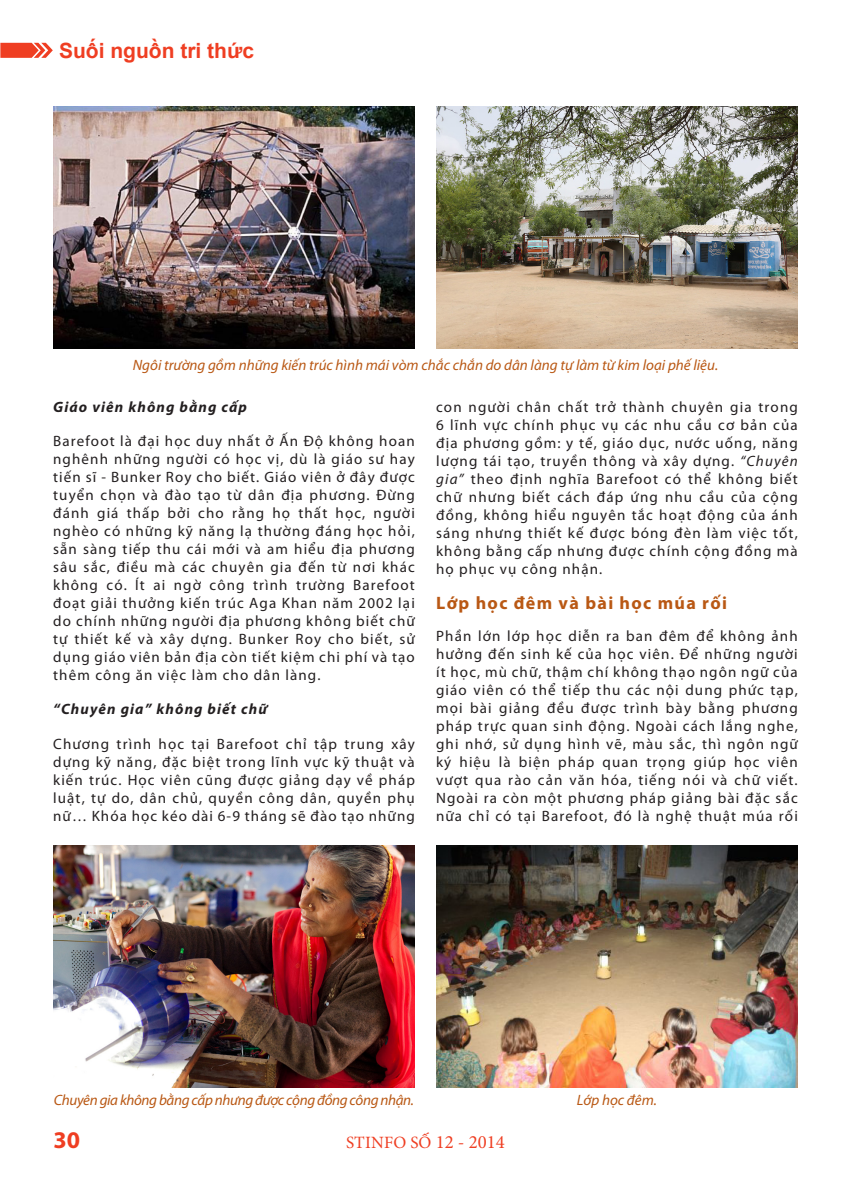
<style>
.page{position:relative;width:851px;height:1191px;background:#fff}
.page>*{position:absolute;margin:0;border:0;box-sizing:border-box;transform-origin:0 0}
.t1{font:700 24px "Myriad Pro";color:#ef3e22}
.t2{font:700 21px "Arial";color:#ef3e22}
.t3{font:700 18px "Myriad Pro";letter-spacing:.075em;color:#b95814}
.t4{font:17.25px "Minion Pro";letter-spacing:.01em;color:#ef3e22}
.t5{font:15px/18px "Myriad Pro";letter-spacing:.075em;color:#231f20;text-align:justify}
.t6{font:italic 15px "Myriad Pro";color:#b95814}
.t7{font:italic 15px "Myriad Pro";letter-spacing:-.025em;color:#b95814}
.t8{font:italic 700 15px "Myriad Pro";letter-spacing:.075em;color:#231f20}
.s1{font-style:italic}
.s2{font-size:18.75px}
</style>
<div class="page">
<svg style="left:0;top:43px;width:53px;height:15px"></svg>
<img style="left:53px;top:106px;width:362px;height:243px">
<img style="left:436px;top:106px;width:361px;height:243px">
<img style="left:53px;top:845px;width:362px;height:242px">
<img style="left:436px;top:845px;width:361px;height:242px">
<h2 class="t2" style="left:59px;top:37px;width:196px">Suối nguồn tri thức</h2>
<p class="t6" style="left:133px;top:355px;width:586px">Ngôi trường gồm những kiến trúc hình mái vòm chắc chắn do dân làng tự làm từ kim loại phế liệu.</p>
<p class="t8" style="left:53px;top:397px;width:195px">Giáo viên không bằng cấp</p>
<p class="t5" style="left:53px;top:432px;width:363px">Barefoot là đại học duy nhất ở Ấn Độ không hoan nghênh những người có học vị, dù là giáo sư hay tiến sĩ - Bunker Roy cho biết. Giáo viên ở đây được tuyển chọn và đào tạo từ dân địa phương. Đừng đánh giá thấp bởi cho rằng họ thất học, người nghèo có những kỹ năng lạ thường đáng học hỏi, sẵn sàng tiếp thu cái mới và am hiểu địa phương sâu sắc, điều mà các chuyên gia đến từ nơi khác không có. Ít ai ngờ công trình trường Barefoot đoạt giải thưởng kiến trúc Aga Khan năm 2002 lại do chính những người địa phương không biết chữ tự thiết kế và xây dựng. Bunker Roy cho biết, sử dụng giáo viên bản địa còn tiết kiệm chi phí và tạo thêm công ăn việc làm cho dân làng.</p>
<p class="t8" style="left:53px;top:699px;width:215px">“Chuyên gia” không biết chữ</p>
<p class="t5" style="left:53px;top:734px;width:363px">Chương trình học tại Barefoot chỉ tập trung xây dựng kỹ năng, đặc biệt trong lĩnh vực kỹ thuật và kiến trúc. Học viên cũng được giảng dạy về pháp luật, tự do, dân chủ, quyền công dân, quyền phụ nữ… Khóa học kéo dài 6-9 tháng sẽ đào tạo những</p>
<p class="t5" style="left:436px;top:398px;width:363px">con người chân chất trở thành chuyên gia trong 6 lĩnh vực chính phục vụ các nhu cầu cơ bản của địa phương gồm: y tế, giáo dục, nước uống, năng lượng tái tạo, truyền thông và xây dựng. <span class="s1">“Chuyên gia”</span> theo định nghĩa Barefoot có thể không biết chữ nhưng biết cách đáp ứng nhu cầu của cộng đồng, không hiểu nguyên tắc hoạt động của ánh sáng nhưng thiết kế được bóng đèn làm việc tốt, không bằng cấp nhưng được chính cộng đồng mà họ phục vụ công nhận.</p>
<p class="t3" style="left:436px;top:591px;width:292px">Lớp học đêm và bài học múa rối</p>
<p class="t5" style="left:436px;top:626px;width:363px">Phần lớn lớp học diễn ra ban đêm để không ảnh hưởng đến sinh kế của học viên. Để những người ít học, mù chữ, thậm chí không thạo ngôn ngữ của giáo viên có thể tiếp thu các nội dung phức tạp, mọi bài giảng đều được trình bày bằng phương pháp trực quan sinh động. Ngoài cách lắng nghe, ghi nhớ, sử dụng hình vẽ, màu sắc, thì ngôn ngữ ký hiệu là biện pháp quan trọng giúp học viên vượt qua rào cản văn hóa, tiếng nói và chữ viết.<br>Ngoài ra còn một phương pháp giảng bài đặc sắc nữa chỉ có tại Barefoot, đó là nghệ thuật múa rối</p>
<p class="t7" style="left:54px;top:1090px;width:361px">Chuyên gia không bằng cấp nhưng được cộng đồng công nhận.</p>
<p class="t6" style="left:577px;top:1090px;width:81px">Lớp học đêm.</p>
<p class="t1" style="left:53px;top:1124px;width:28px">30</p>
<p class="t4" style="left:346px;top:1131px;width:160px">STINFO SỐ <span class="s2">12 - 2014</span></p>
</div>
